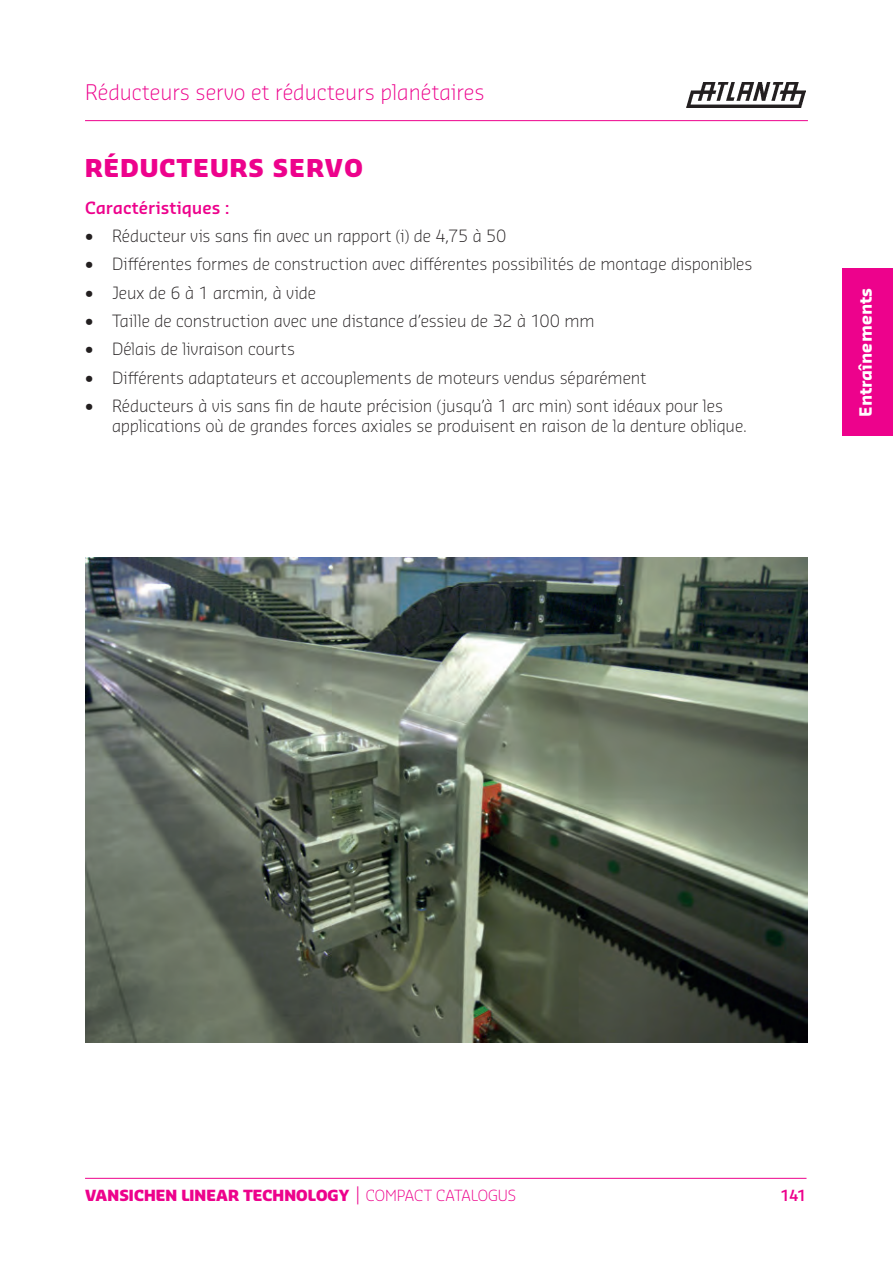
<style>
.page{position:relative;width:893px;height:1263px;background:#fff}
.page>*{position:absolute;margin:0;border:0;box-sizing:border-box;transform-origin:0 0}
.t1{font:900 24px "Sansa Pro";letter-spacing:.05em;color:#ed028c}
.t2{font:300 21px "Sansa Pro";color:#ed028c}
.t3{font:300 16.5px/19.8px "Sansa Pro";letter-spacing:-.005em;color:#231f20}
.t4{font:600 16.5px "Sansa Pro";color:#ed028c}
.t5{font:700 16.5px "Sansa Std";color:#fff}
.t6{font:900 15px "Sansa Pro";letter-spacing:.005em;color:#ed028c}
.t7{font:600 15px "Sansa Pro";color:#ed028c}
.s1{font-weight:600;font-size:18px}
.s2{font-weight:300}
</style>
<div class="page">
<hr style="left:85px;top:1178px;width:721px;height:1px;background:#ed028c">
<div style="left:842px;top:268px;width:51px;height:168px;background:#ed028c"></div>
<hr style="left:85px;top:120px;width:723px;height:1px;background:#ed028c">
<img style="left:686px;top:82px;width:120px;height:26px">
<img style="left:85px;top:558px;width:723px;height:484px">
<p class="t2" style="left:85px;top:78px;width:401px">Réducteurs servo et réducteurs planétaires</p>
<h1 class="t1" style="left:85px;top:152px;width:279px">RÉDUCTEURS SERVO</h1>
<p class="t4" style="left:85px;top:197px;width:146px">Caractéristiques :</p>
<p class="t3" style="left:85px;top:225px;width:423px">• Réducteur vis sans fin avec un rapport (i) de 4,75 à 50</p>
<p class="t3" style="left:85px;top:254px;width:669px">• Différentes formes de construction avec différentes possibilités de montage disponibles</p>
<p class="t3" style="left:85px;top:282px;width:233px">• Jeux de 6 à 1 arcmin, à vide</p>
<p class="t3" style="left:85px;top:310px;width:511px">• Taille de construction avec une distance d’essieu de 32 à 100 mm</p>
<p class="t3" style="left:85px;top:339px;width:211px">• Délais de livraison courts</p>
<p class="t3" style="left:85px;top:367px;width:563px">• Différents adaptateurs et accouplements de moteurs vendus séparément</p>
<p class="t3" style="left:112px;top:395px;width:637px;text-indent:-27px">• Réducteurs à vis sans fin de haute précision (jusqu’à 1 arc min) sont idéaux pour les applications où de grandes forces axiales se produisent en raison de la denture oblique.</p>
<p class="t5" style="left:855px;top:417px;width:130px;rotate:-90deg">Entraînements</p>
<p class="t6" style="left:85px;top:1185px;width:433px">VANSICHEN LINEAR TECHNOLOGY <span class="s1">|</span> <span class="s2">COMPACT CATALOGUS</span></p>
<p class="t7" style="left:781px;top:1186px;width:27px">141</p>
</div>
